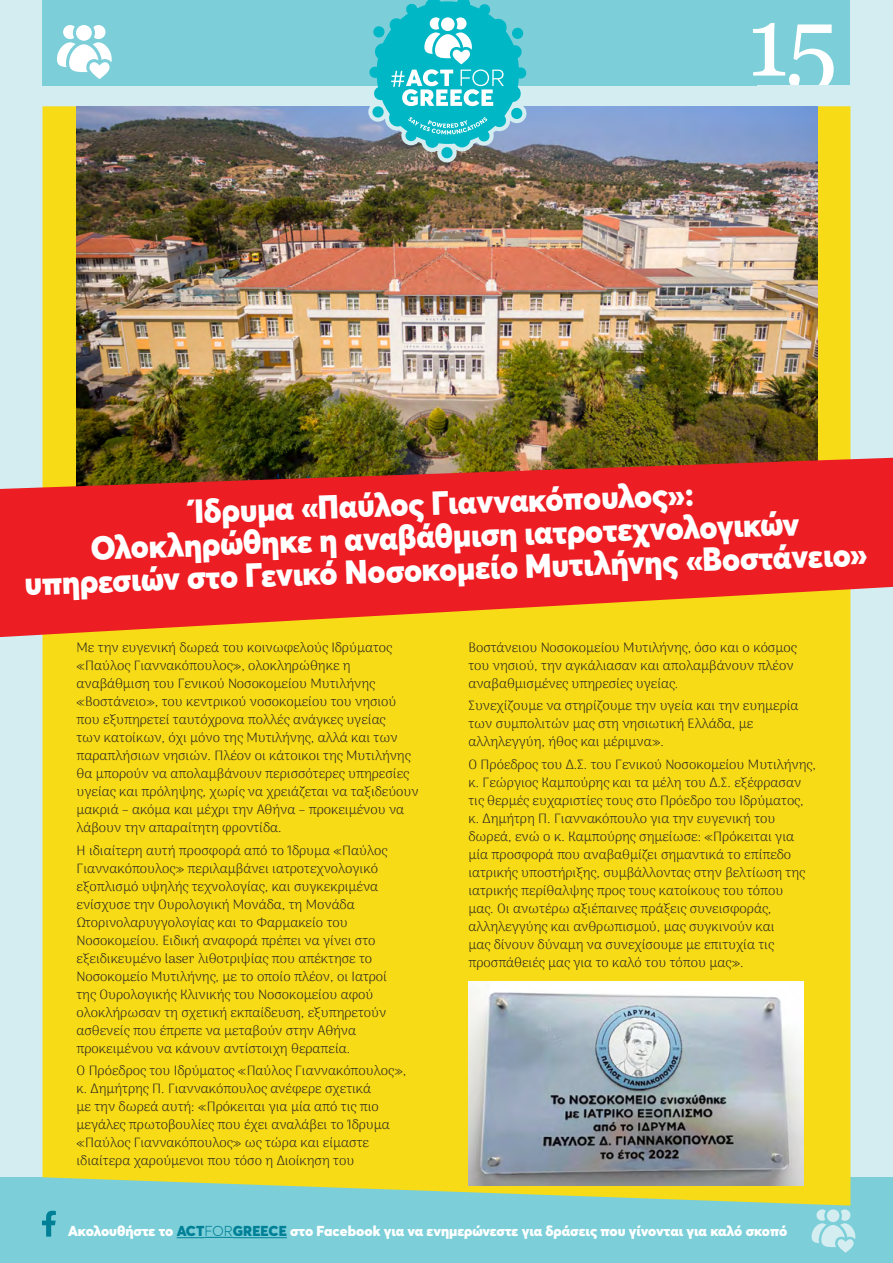
<style>
.page{position:relative;width:893px;height:1263px;background:#d3edf0}
.page>*{position:absolute;margin:0;border:0;box-sizing:border-box;transform-origin:0 0}
.t1{font:97.5px "Georgia";color:#fff}
.t2{font:900 33px/33px "Averta";color:#fff;text-align:center;scale:.95 1}
.t3{font:900 14.25px "Averta";letter-spacing:-.005em;color:#fff}
.t4{font:100 13.5px/18px "Arima";color:#231f20}
.s1{color:#008097}
.s2{font-weight:300;color:#008097}
</style>
<div class="page">
<div style="left:0;top:1178px;width:893px;height:85px;background:#7ccfd9"></div>
<div style="left:43px;top:106px;width:807px;height:1099px;background:#f7db16"></div>
<img style="left:77px;top:106px;width:741px;height:352px">
<svg style="left:0;top:458px;width:893px;height:179px;background:#e23e25"></svg>
<div style="left:43px;top:0;width:807px;height:85px;background:#7ccfd9"></div>
<svg style="left:57px;top:25px;width:55px;height:54px"></svg>
<svg style="left:359px;top:0;width:178px;height:167px"></svg>
<svg style="left:811px;top:1209px;width:44px;height:44px"></svg>
<svg style="left:42px;top:1211px;width:14px;height:25px"></svg>
<svg style="left:177px;top:1237px;width:56px;height:1px"></svg>
<hr style="left:233px;top:1237px;width:54px;height:1px;background:#008097">
<img style="left:468px;top:981px;width:336px;height:205px">
<h1 class="t1" style="left:747px;top:-29px;width:92px">15</h1>
<h2 class="t2" style="left:22px;top:500px;width:889px;rotate:-2deg">Ίδρυμα «Παύλος Γιαννακόπουλος»:<br>Ολοκληρώθηκε η αναβάθμιση ιατροτεχνολογικών υπηρεσιών στο Γενικό Νοσοκομείο Μυτιλήνης «Βοστάνειο»</h2>
<p class="t4" style="left:77px;top:639px;width:344px">Με την ευγενική δωρεά του κοινωφελούς Ιδρύματος «Παύλος Γιαννακόπουλος», ολοκληρώθηκε η αναβάθμιση του Γενικού Νοσοκομείου Μυτιλήνης «Βοστάνειο», του κεντρικού νοσοκομείου του νησιού που εξυπηρετεί ταυτόχρονα πολλές ανάγκες υγείας<br>των κατοίκων, όχι μόνο της Μυτιλήνης, αλλά και των παραπλήσιων νησιών. Πλέον οι κάτοικοι της Μυτιλήνης θα μπορούν να απολαμβάνουν περισσότερες υπηρεσίες υγείας και πρόληψης, χωρίς να χρειάζεται να ταξιδεύουν μακριά – ακόμα και μέχρι την Αθήνα – προκειμένου να λάβουν την απαραίτητη φροντίδα.</p>
<p class="t4" style="left:77px;top:841px;width:312px">Η ιδιαίτερη αυτή προσφορά από το Ίδρυμα «Παύλος Γιαννακόπουλος» περιλαμβάνει ιατροτεχνολογικό εξοπλισμό υψηλής τεχνολογίας, και συγκεκριμένα ενίσχυσε την Ουρολογική Μονάδα, τη Μονάδα Ωτορινολαρυγγολογίας και το Φαρμακείο του Νοσοκομείου. Ειδική αναφορά πρέπει να γίνει στο εξειδικευμένο laser λιθοτριψίας που απέκτησε το Νοσοκομείο Μυτιλήνης, με το οποίο πλέον, οι Ιατροί της Ουρολογικής Κλινικής του Νοσοκομείου αφού ολοκλήρωσαν τη σχετική εκπαίδευση, εξυπηρετούν ασθενείς που έπρεπε να μεταβούν στην Αθήνα προκειμένου να κάνουν αντίστοιχη θεραπεία.</p>
<p class="t4" style="left:77px;top:1061px;width:331px">Ο Πρόεδρος του Ιδρύματος «Παύλος Γιαννακόπουλος», κ. Δημήτρης Π. Γιαννακόπουλος ανέφερε σχετικά<br>με την δωρεά αυτή: «Πρόκειται για μία από τις πιο μεγάλες πρωτοβουλίες που έχει αναλάβει το Ίδρυμα «Παύλος Γιαννακόπουλος» ως τώρα και είμαστε ιδιαίτερα χαρούμενοι που τόσο η Διοίκηση του</p>
<p class="t4" style="left:468px;top:639px;width:330px">Βοστάνειου Νοσοκομείου Μυτιλήνης, όσο και ο κόσμος του νησιού, την αγκάλιασαν και απολαμβάνουν πλέον αναβαθμισμένες υπηρεσίες υγείας.</p>
<p class="t4" style="left:468px;top:697px;width:332px">Συνεχίζουμε να στηρίζουμε την υγεία και την ευημερία των συμπολιτών μας στη νησιωτική Ελλάδα, με αλληλεγγύη, ήθος και μέριμνα».</p>
<p class="t4" style="left:468px;top:755px;width:349px">Ο Πρόεδρος του Δ.Σ. του Γενικού Νοσοκομείου Μυτιλήνης, κ. Γεώργιος Καμπούρης και τα μέλη του Δ.Σ. εξέφρασαν τις θερμές ευχαριστίες τους στο Πρόεδρο του Ιδρύματος, κ. Δημήτρη Π. Γιαννακόπουλο για την ευγενική του δωρεά, ενώ ο κ. Καμπούρης σημείωσε: «Πρόκειται για μία προσφορά που αναβαθμίζει σημαντικά το επίπεδο ιατρικής υποστήριξης, συμβάλλοντας στην βελτίωση της ιατρικής περίθαλψης προς τους κατοίκους του τόπου<br>μας. Οι ανωτέρω αξιέπαινες πράξεις συνεισφοράς, αλληλεγγύης και ανθρωπισμού, μας συγκινούν και<br>μας δίνουν δύναμη να συνεχίσουμε με επιτυχία τις προσπάθειές μας για το καλό του τόπου μας».</p>
<p class="t3" style="left:68px;top:1222px;width:721px">Ακολουθήστε το <span class="s1">ACT</span><span class="s2">FOR</span><span class="s1">GREECE</span> στο Facebook για να ενημερώνεστε για δράσεις που γίνονται για καλό σκοπό</p>
</div>
